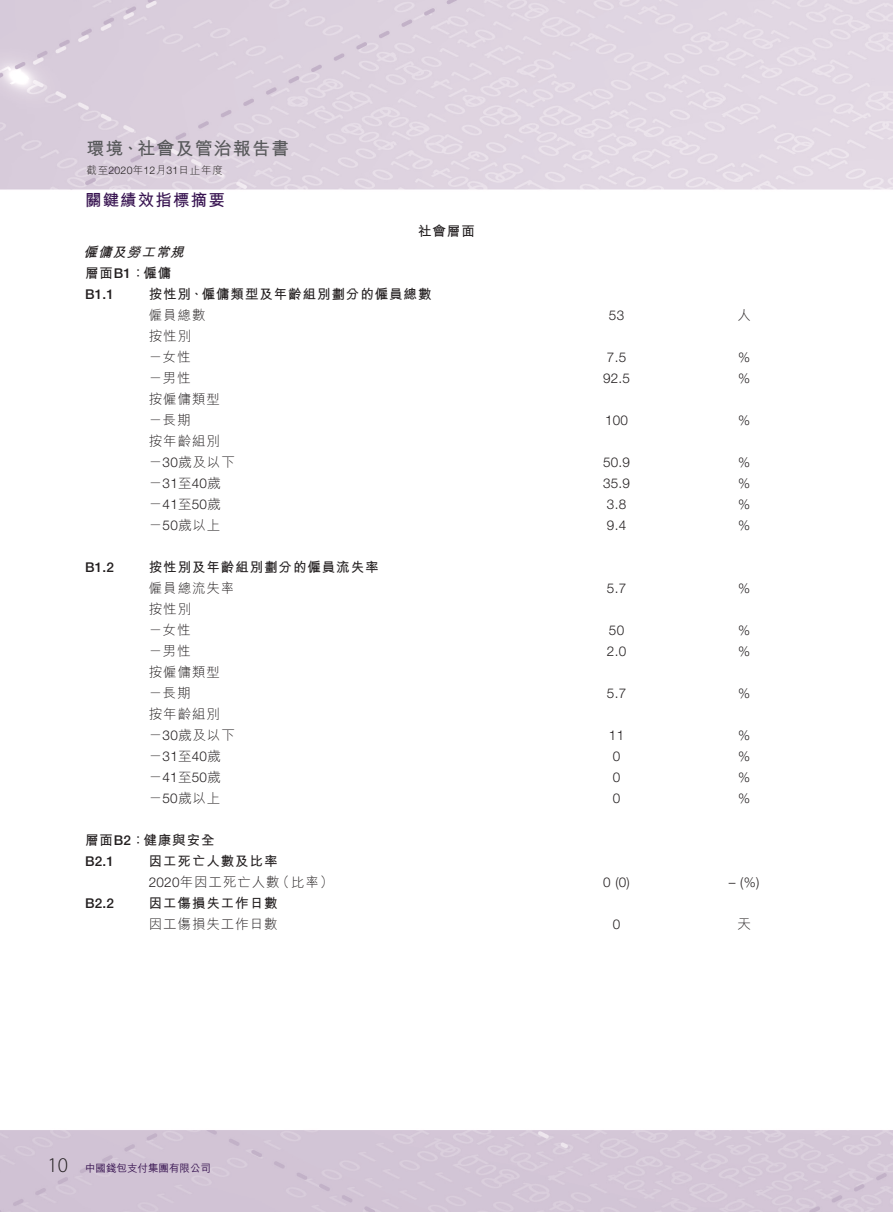
<style>
.page{position:relative;width:893px;height:1212px;background:#fff}
.page>*{position:absolute;margin:0;border:0;box-sizing:border-box;transform-origin:0 0}
.t1{font:700 18px "M Hei HK";letter-spacing:.06em;color:#57585a}
.t2{font:700 16.5px "M Hei HK";letter-spacing:.07em;color:#381451}
.t3{font:300 13.5px/21px "M Hei HK";letter-spacing:.07em;color:#231f20}
.t4{font:300 13.5px "Helvetica Neue LT Std";letter-spacing:.02em;color:#231f20}
.t5{font:700 13.5px "M Hei HK";letter-spacing:.07em;color:#231f20}
.t6{font:500 13.5px "Helvetica Neue LT Std";letter-spacing:.02em;color:#231f20}
.t7{font:italic 700 13.5px/21px "M Hei HK";color:#231f20}
.t8{font:300 10.5px "M Hei HK";letter-spacing:.075em;color:#231f20}
.t9{font:500 10.5px "M Hei HK";color:#381451}
.s1{font-family:"Helvetica Neue LT Std"}
.s2{font-style:normal}
.s3{font-family:"Helvetica Neue LT Std";font-weight:500;font-style:normal}
.s4{font-family:"M Hei HK"}
.s5{font-family:"Helvetica Neue LT Std";font-weight:500}
.s6{font-weight:700}
.s7{font-family:"Myriad Pro";font-weight:300;font-size:21px;color:#231f20}
</style>
<div class="page">
<img style="left:0;top:0;width:893px;height:1212px">
<h1 class="t1" style="left:86px;top:136px;width:204px">環境、社會及管治報告書</h1>
<p class="t8" style="left:86px;top:165px;width:138px">截至<span class="s1">2020</span>年<span class="s1">12</span>月<span class="s1">31</span>日止年度</p>
<p class="t2" style="left:85px;top:188px;width:141px">關鍵績效指標摘要</p>
<p class="t5" style="left:418px;top:221px;width:58px">社會層面</p>
<p class="t7" style="left:84px;top:240px;width:106px">僱傭及勞工常規<span class="s2">層面</span><span class="s3">B1</span><span class="s2">：僱傭</span></p>
<p class="t6" style="left:85px;top:286px;width:30px">B1.1</p>
<p class="t5" style="left:149px;top:284px;width:284px">按性別、僱傭類型及年齡組別劃分的僱員總數</p>
<p class="t3" style="left:149px;top:304px;width:58px">僱員總數</p>
<p class="t4" style="left:609px;top:307px;width:17px">53</p>
<p class="t3" style="left:737px;top:304px;width:15px">人</p>
<p class="t3" style="left:149px;top:325px;width:44px">按性別－女性</p>
<p class="t4" style="left:607px;top:349px;width:21px">7.5</p>
<p class="t4" style="left:738px;top:349px;width:14px">%</p>
<p class="t3" style="left:149px;top:367px;width:43px">－男性</p>
<p class="t4" style="left:603px;top:370px;width:28px">92.5</p>
<p class="t4" style="left:738px;top:370px;width:14px">%</p>
<p class="t3" style="left:149px;top:388px;width:73px">按僱傭類型－長期</p>
<p class="t4" style="left:605px;top:412px;width:25px">100</p>
<p class="t4" style="left:738px;top:412px;width:14px">%</p>
<p class="t3" style="left:149px;top:430px;width:87px">按年齡組別－<span class="s1">30</span>歲及以下</p>
<p class="t4" style="left:603px;top:454px;width:28px">50.9</p>
<p class="t4" style="left:738px;top:454px;width:14px">%</p>
<p class="t4" style="left:149px;top:475px;width:73px"><span class="s4">－</span>31<span class="s4">至</span>40<span class="s4">歲</span></p>
<p class="t4" style="left:603px;top:475px;width:28px">35.9</p>
<p class="t4" style="left:738px;top:475px;width:14px">%</p>
<p class="t4" style="left:149px;top:496px;width:73px"><span class="s4">－</span>41<span class="s4">至</span>50<span class="s4">歲</span></p>
<p class="t4" style="left:607px;top:496px;width:21px">3.8</p>
<p class="t4" style="left:738px;top:496px;width:14px">%</p>
<p class="t3" style="left:149px;top:514px;width:73px">－<span class="s1">50</span>歲以上</p>
<p class="t4" style="left:607px;top:517px;width:21px">9.4</p>
<p class="t4" style="left:738px;top:517px;width:14px">%</p>
<p class="t6" style="left:85px;top:559px;width:30px">B1.2</p>
<p class="t5" style="left:149px;top:557px;width:231px">按性別及年齡組別劃分的僱員流失率</p>
<p class="t3" style="left:149px;top:577px;width:87px">僱員總流失率</p>
<p class="t4" style="left:607px;top:580px;width:21px">5.7</p>
<p class="t4" style="left:738px;top:580px;width:14px">%</p>
<p class="t3" style="left:149px;top:598px;width:44px">按性別－女性</p>
<p class="t4" style="left:609px;top:622px;width:17px">50</p>
<p class="t4" style="left:738px;top:622px;width:14px">%</p>
<p class="t3" style="left:149px;top:640px;width:43px">－男性</p>
<p class="t4" style="left:607px;top:643px;width:21px">2.0</p>
<p class="t4" style="left:738px;top:643px;width:14px">%</p>
<p class="t3" style="left:149px;top:661px;width:73px">按僱傭類型－長期</p>
<p class="t4" style="left:607px;top:685px;width:21px">5.7</p>
<p class="t4" style="left:738px;top:685px;width:14px">%</p>
<p class="t3" style="left:149px;top:703px;width:87px">按年齡組別－<span class="s1">30</span>歲及以下</p>
<p class="t4" style="left:609px;top:727px;width:17px">11</p>
<p class="t4" style="left:738px;top:727px;width:14px">%</p>
<p class="t4" style="left:149px;top:748px;width:73px"><span class="s4">－</span>31<span class="s4">至</span>40<span class="s4">歲</span></p>
<p class="t4" style="left:613px;top:748px;width:9px">0</p>
<p class="t4" style="left:738px;top:748px;width:14px">%</p>
<p class="t4" style="left:149px;top:769px;width:73px"><span class="s4">－</span>41<span class="s4">至</span>50<span class="s4">歲</span></p>
<p class="t4" style="left:613px;top:769px;width:9px">0</p>
<p class="t4" style="left:738px;top:769px;width:14px">%</p>
<p class="t3" style="left:149px;top:787px;width:73px">－<span class="s1">50</span>歲以上</p>
<p class="t4" style="left:613px;top:790px;width:9px">0</p>
<p class="t4" style="left:738px;top:790px;width:14px">%</p>
<p class="t5" style="left:85px;top:830px;width:131px">層面<span class="s5">B2</span>：健康與安全</p>
<p class="t6" style="left:85px;top:853px;width:30px">B2.1</p>
<p class="t3" style="left:149px;top:850px;width:186px"><span class="s6">因工死亡人數及比率<br></span><span class="s1">2020</span>年因工死亡人數（比率）</p>
<p class="t4" style="left:603px;top:874px;width:28px">0 (0)</p>
<p class="t4" style="left:729px;top:874px;width:32px">– (%)</p>
<p class="t6" style="left:85px;top:895px;width:30px">B2.2</p>
<p class="t5" style="left:149px;top:893px;width:130px">因工傷損失工作日數</p>
<p class="t3" style="left:149px;top:913px;width:130px">因工傷損失工作日數</p>
<p class="t4" style="left:613px;top:916px;width:9px">0</p>
<p class="t3" style="left:737px;top:913px;width:15px">天</p>
<p class="t9" style="left:48px;top:1160px;width:165px"><span class="s7">10</span> 中國錢包支付集團有限公司</p>
</div>
